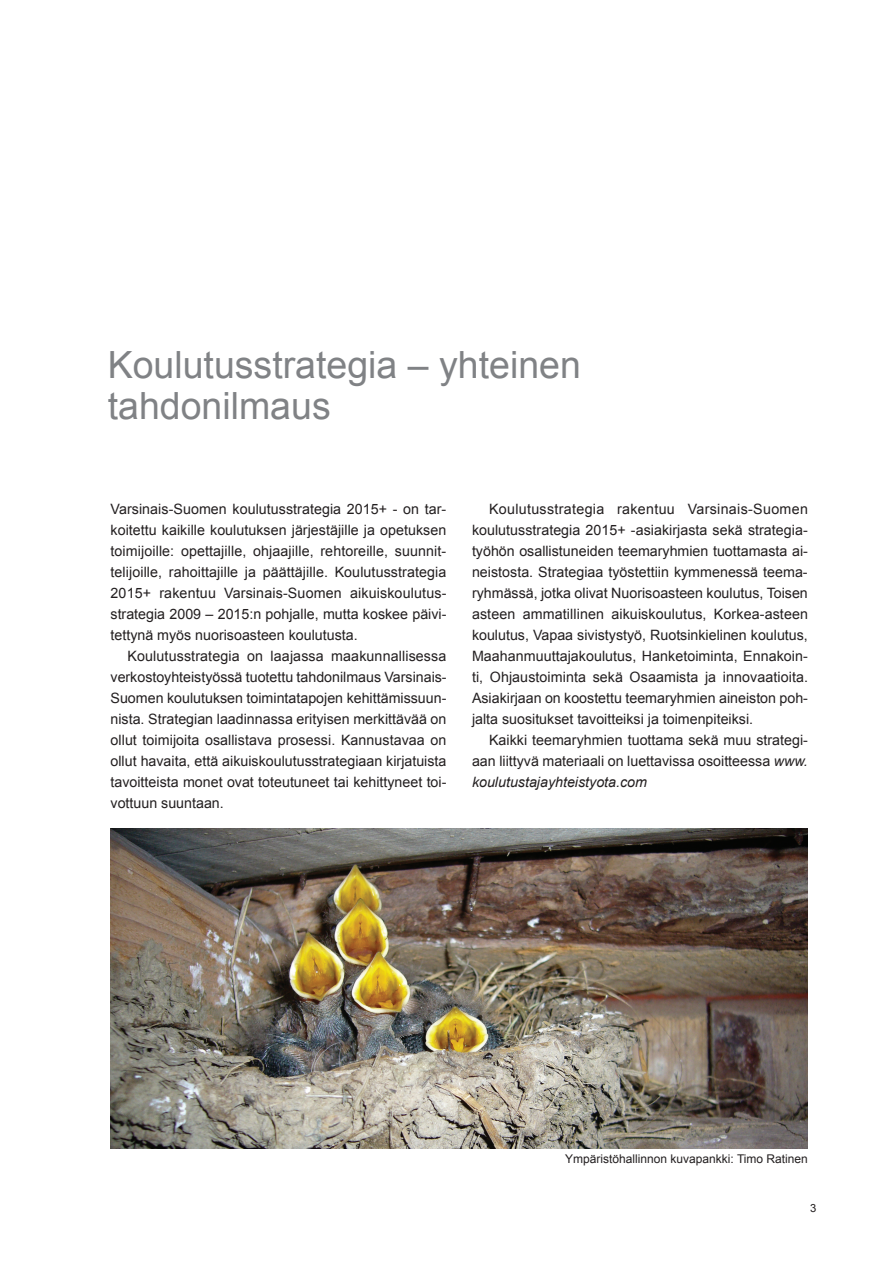
<style>
.page{position:relative;width:893px;height:1263px;background:#fff}
.page>*{position:absolute;margin:0;border:0;box-sizing:border-box;transform-origin:0 0}
.t1{font:37.5px/40.5px "Arial";color:#808285}
.t2{font:14.25px/21px "Arial";color:#231f20;text-align:justify}
.t3{font:12px "Arial";color:#231f20}
.t4{font:11.25px "Arial";color:#231f20}
.s1{font-style:italic}
</style>
<div class="page">
<img style="left:111px;top:828px;width:697px;height:320px">
<h1 class="t1" style="left:108px;top:345px;width:475px">Koulutusstrategia – yhteinen tahdonilmaus</h1>
<p class="t2" style="left:111px;top:498px;width:337px">Varsinais-Suomen koulutusstrategia 2015+ - on tar&shy;koitettu kaikille koulutuksen järjestäjille ja opetuksen toimijoille: opettajille, ohjaajille, rehtoreille, suunnit&shy;telijoille, rahoittajille ja päättäjille. Koulutusstrategia 2015+ rakentuu Varsinais-Suomen aikuiskoulutus&shy;strategia 2009 – 2015:n pohjalle, mutta koskee päivi&shy;tettynä myös nuorisoasteen koulutusta.</p>
<p class="t2" style="left:111px;top:645px;width:338px;text-indent:17px">Koulutusstrategia on laajassa maakunnallisessa verkostoyhteistyössä tuotettu tahdonilmaus Varsinais-Suomen koulutuksen toimintatapojen kehittämissuun&shy;nista. Strategian laadinnassa erityisen merkittävää on ollut toimijoita osallistava prosessi. Kannustavaa on ollut havaita, että aikuiskoulutusstrategiaan kirjatuista tavoitteista monet ovat toteutuneet tai kehittyneet toi&shy;vottuun suuntaan.</p>
<p class="t2" style="left:472px;top:498px;width:338px;text-indent:17px">Koulutusstrategia rakentuu Varsinais-Suomen koulutusstrategia 2015+ -asiakirjasta sekä strategia&shy;työhön osallistuneiden teemaryhmien tuottamasta ai&shy;neistosta. Strategiaa työstettiin kymmenessä teema&shy;ryhmässä, jotka olivat Nuorisoasteen koulutus, Toisen asteen ammatillinen aikuiskoulutus, Korkea-asteen koulutus, Vapaa sivistystyö, Ruotsinkielinen koulutus, Maahanmuuttajakoulutus, Hanketoiminta, Ennakoin&shy;ti, Ohjaustoiminta sekä Osaamista ja innovaatioita.<br>Asiakirjaan on koostettu teemaryhmien aineiston poh&shy;jalta suositukset tavoitteiksi ja toimenpiteiksi.</p>
<p class="t2" style="left:472px;top:730px;width:338px;text-indent:17px">Kaikki teemaryhmien tuottama sekä muu strategi&shy;aan liittyvä materiaali on luettavissa osoitteessa <span class="s1">www. koulutustajayhteistyota.com</span></p>
<p class="t3" style="left:565px;top:1151px;width:244px">Ympäristöhallinnon kuvapankki: Timo Ratinen</p>
<p class="t4" style="left:810px;top:1201px;width:8px">3</p>
</div>
